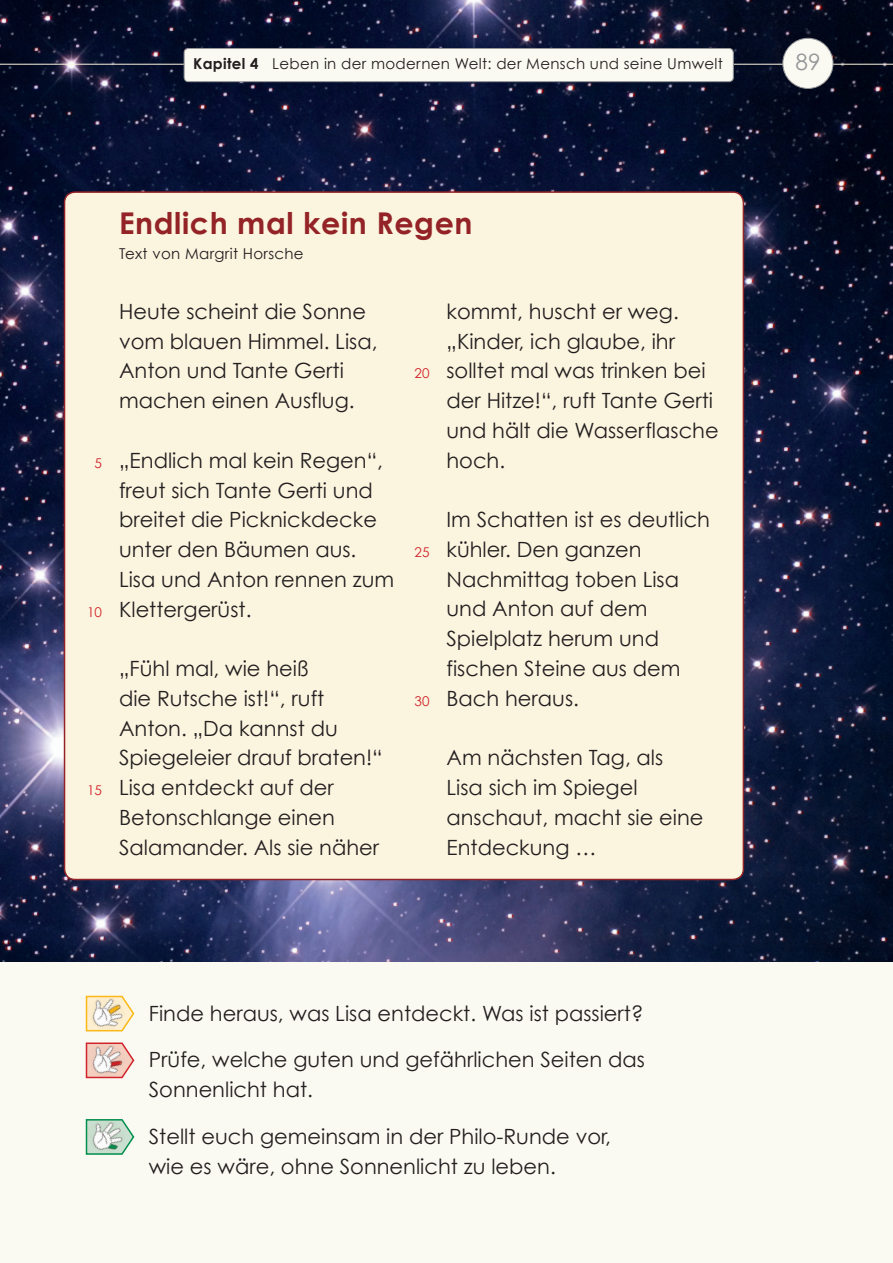
<style>
.page{position:relative;width:893px;height:1263px;background:#fbfaf2}
.page>*{position:absolute;margin:0;border:0;box-sizing:border-box;transform-origin:0 0}
.t1{font:700 30px "Century Gothic";letter-spacing:.02em;color:#932326}
.t2{font:22.5px "Century Gothic";color:#939598}
.t3{font:21px/29.7px "Century Gothic";color:#231f20}
.t4{font:15px "Century Gothic";letter-spacing:.02em;color:#231f20}
.t5{font:13.5px "Century Gothic";color:#d1232a}
.s1{font-weight:700}
</style>
<div class="page">
<img style="left:0;top:0;width:893px;height:962px">
<hr style="left:733px;top:64px;width:160px;height:1px;background:#fbf4df">
<div style="left:184px;top:48px;width:549px;height:34px;background:#fbfaf2;border-radius:4px"></div>
<div style="left:184px;top:48px;width:550px;height:34px;border:1px solid #939598;border-radius:4px"></div>
<div style="left:65px;top:192px;width:678px;height:687px;background:#fbf4df;border-radius:11px"></div>
<div style="left:783px;top:38px;width:50px;height:50px;background:#fbfaf2;border-radius:50%"></div>
<div style="left:782px;top:38px;width:51px;height:51px;border:1px solid #939598;border-radius:50%"></div>
<svg style="left:85px;top:995px;width:50px;height:37px"></svg>
<svg style="left:85px;top:1042px;width:50px;height:37px"></svg>
<svg style="left:85px;top:1119px;width:50px;height:36px"></svg>
<hr style="left:0;top:64px;width:184px;height:1px;background:#fbf4df">
<p class="t4" style="left:193px;top:54px;width:531px"><span class="s1">Kapitel 4</span> Leben in der modernen Welt: der Mensch und seine Umwelt</p>
<p class="t2" style="left:795px;top:47px;width:27px">89</p>
<p class="t5" style="left:95px;top:454px;width:9px">5</p>
<p class="t5" style="left:87px;top:603px;width:16px">10</p>
<p class="t5" style="left:87px;top:782px;width:16px">15</p>
<h1 class="t1" style="left:119px;top:204px;width:355px">Endlich mal kein Regen</h1>
<p class="t4" style="left:119px;top:244px;width:186px">Text von Margrit Horsche</p>
<p class="t3" style="left:119px;top:296px;width:260px">Heute scheint die Sonne vom blauen Himmel. Lisa,<br>Anton und Tante Gerti machen einen Ausflug.</p>
<p class="t3" style="left:119px;top:445px;width:277px">„Endlich mal kein Regen“, freut sich Tante Gerti und breitet die Picknickdecke unter den Bäumen aus.<br>Lisa und Anton rennen zum<br>Klettergerüst.</p>
<p class="t3" style="left:119px;top:653px;width:265px">„Fühl mal, wie heiß<br>die Rutsche ist!“, ruft<br>Anton. „Da kannst du<br>Spiegeleier drauf braten!“<br>Lisa entdeckt auf der<br>Betonschlange einen<br>Salamander. Als sie näher</p>
<p class="t5" style="left:414px;top:365px;width:16px">20</p>
<p class="t5" style="left:414px;top:543px;width:16px">25</p>
<p class="t5" style="left:414px;top:692px;width:16px">30</p>
<p class="t3" style="left:446px;top:296px;width:274px">kommt, huscht er weg. „Kinder, ich glaube, ihr solltet mal was trinken bei der Hitze!“, ruft Tante Gerti und hält die Wasserflasche hoch.</p>
<p class="t3" style="left:446px;top:504px;width:265px">Im Schatten ist es deutlich kühler. Den ganzen<br>Nachmittag toben Lisa und Anton auf dem<br>Spielplatz herum und fischen Steine aus dem<br>Bach heraus.</p>
<p class="t3" style="left:446px;top:742px;width:259px">Am nächsten Tag, als<br>Lisa sich im Spiegel anschaut, macht sie eine<br>Entdeckung …</p>
<p class="t3" style="left:149px;top:997px;width:496px">Finde heraus, was Lisa entdeckt. Was ist passiert?</p>
<p class="t3" style="left:149px;top:1044px;width:498px">Prüfe, welche guten und gefährlichen Seiten das<br>Sonnenlicht hat.</p>
<p class="t3" style="left:149px;top:1121px;width:464px">Stellt euch gemeinsam in der Philo-Runde vor, wie es wäre, ohne Sonnenlicht zu leben.</p>
</div>
